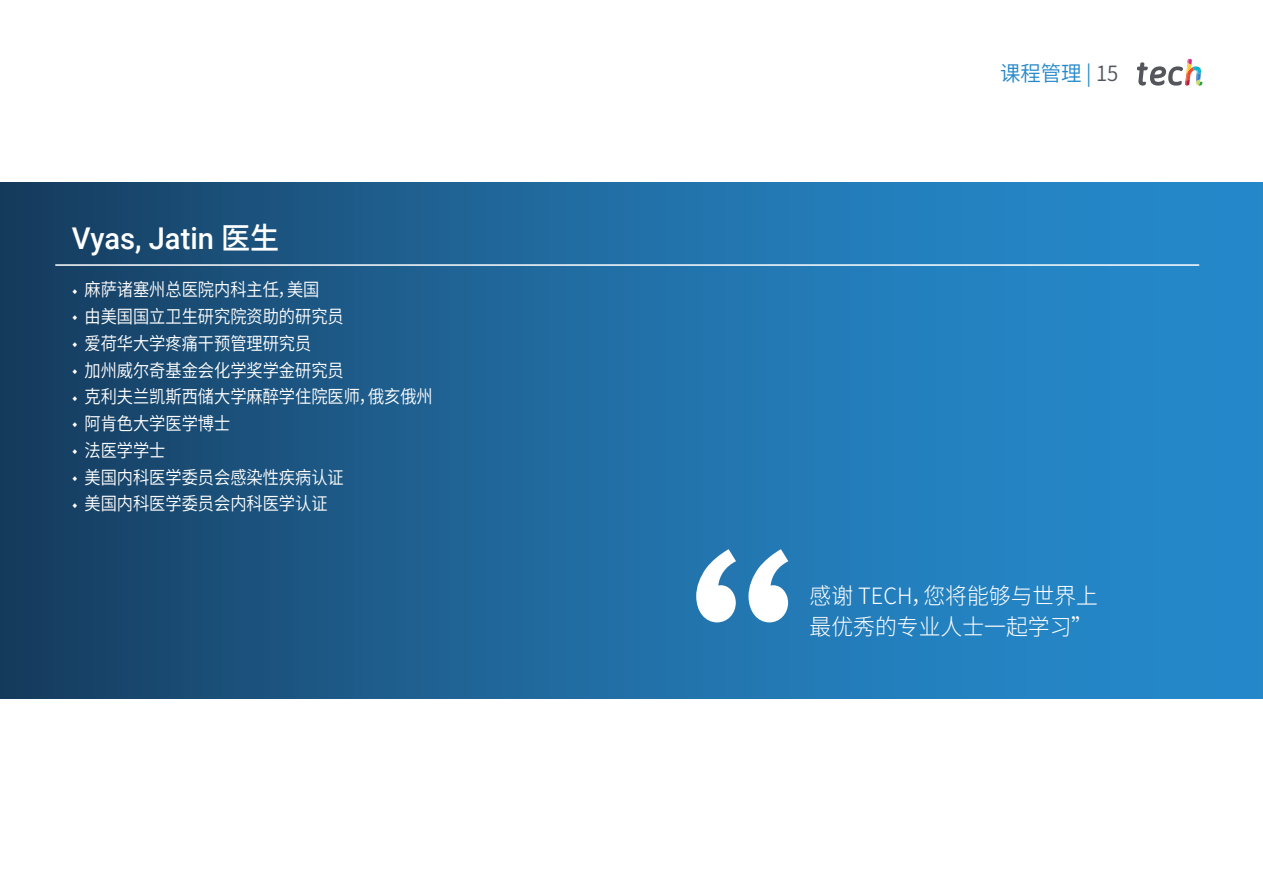
<style>
.page{position:relative;width:1263px;height:893px;background:#fff}
.page>*{position:absolute;margin:0;border:0;box-sizing:border-box;transform-origin:0 0}
.t1{font:500 30px "Roboto";color:#fff}
.t2{font:300 22.5px/31.5px "Source Han Sans CN";color:#fff}
.t3{font:21px "Source Han Sans CN";color:#2488c9}
.t4{font:18px/26.7px "Source Han Sans CN";color:#fff;scale:.9 1}
.s1{font-family:"Source Han Sans CN"}
.s2{color:#52555b}
</style>
<div class="page">
<div style="left:0;top:182px;width:1263px;height:516px;background:linear-gradient(to right,#184267,#2793d9)"></div>
<svg style="left:696px;top:549px;width:92px;height:73px"></svg>
<hr style="left:55px;top:264px;width:1144px;height:2px;background:#fff">
<svg style="left:1137px;top:59px;width:65px;height:27px"></svg>
<svg style="left:73px;top:289px;width:4px;height:5px"></svg>
<svg style="left:73px;top:316px;width:4px;height:5px"></svg>
<svg style="left:73px;top:342px;width:4px;height:5px"></svg>
<svg style="left:73px;top:369px;width:4px;height:5px"></svg>
<svg style="left:73px;top:396px;width:4px;height:5px"></svg>
<svg style="left:73px;top:423px;width:4px;height:5px"></svg>
<svg style="left:73px;top:449px;width:4px;height:5px"></svg>
<svg style="left:73px;top:476px;width:4px;height:5px"></svg>
<svg style="left:73px;top:503px;width:4px;height:5px"></svg>
<h1 class="t1" style="left:72px;top:218px;width:209px">Vyas, Jatin <span class="s1">医生</span></h1>
<p class="t4" style="left:85px;top:277px;width:389px">麻萨诸塞州总医院内科主任，美国<br>由美国国立卫生研究院资助的研究员<br>爱荷华大学疼痛干预管理研究员<br>加州威尔奇基金会化学奖学金研究员<br>克利夫兰凯斯西储大学麻醉学住院医师，俄亥俄州阿肯色大学医学博士<br>法医学学士<br>美国内科医学委员会感染性疾病认证<br>美国内科医学委员会内科医学认证</p>
<p class="t3" style="left:1000px;top:61px;width:120px">课程管理 | <span class="s2">15</span></p>
<p class="t2" style="left:810px;top:580px;width:290px">感谢 TECH，您将能够与世界上最优秀的专业人士一起学习”</p>
</div>
